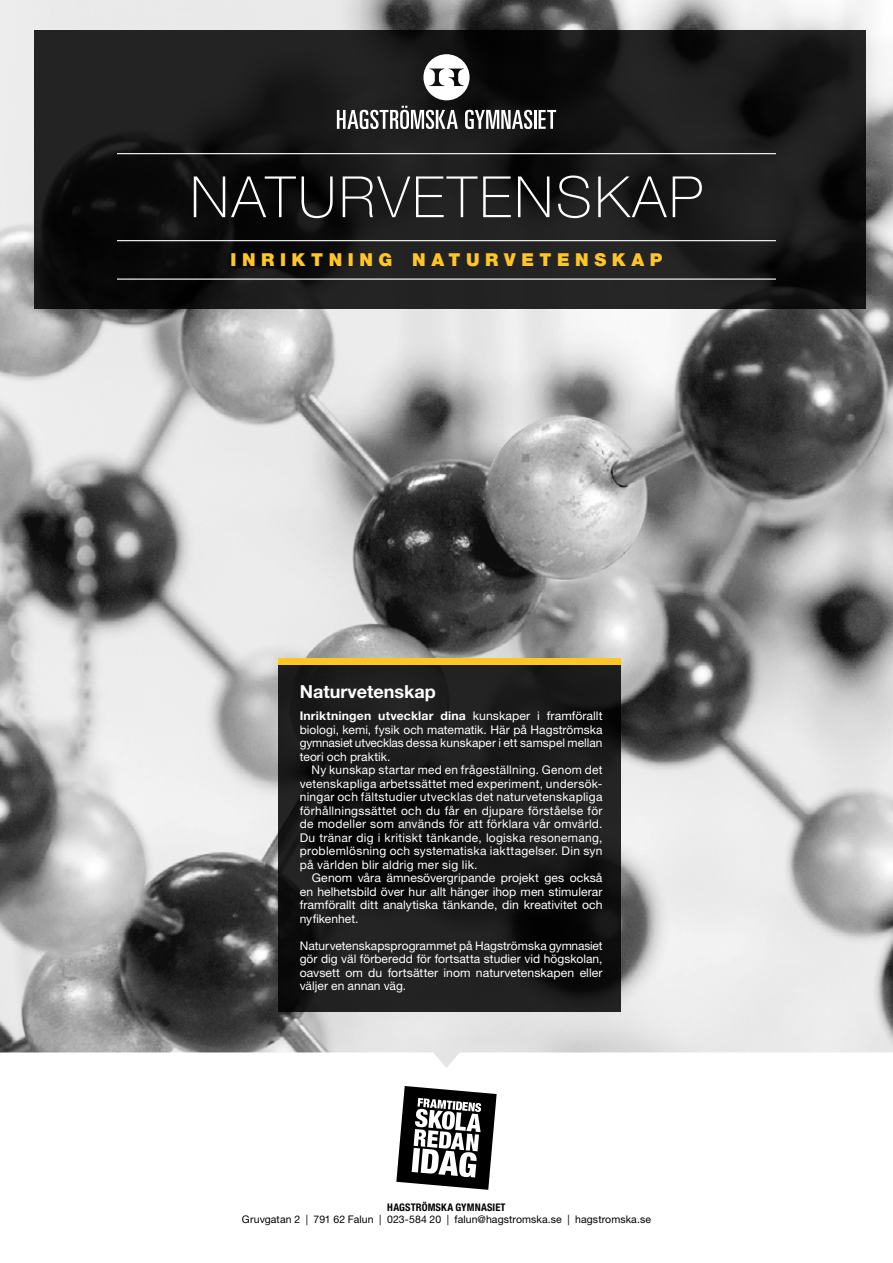
<style>
.page{position:relative;width:893px;height:1263px;background:#fff}
.page>*{position:absolute;margin:0;border:0;box-sizing:border-box;transform-origin:0 0}
.t1{font:100 57px "Helvetica Neue LT Std";letter-spacing:.05em;color:#fff}
.t2{font:700 18px "Helvetica Neue LT Std";color:#fff}
.t3{font:900 17.85px "Helvetica Neue LT Std";letter-spacing:.315em;color:#ffc627}
.t4{font:12px/13.5px "Helvetica Neue LT Std";letter-spacing:.005em;color:#fff;text-align:justify}
.t5{font:10.5px "Helvetica Neue LT Std";letter-spacing:.005em;color:#000}
.t6{font:700 condensed 10.5px "Helvetica Neue LT Std";letter-spacing:.01em;color:#000}
.s1{font-weight:700}
</style>
<div class="page">
<img style="left:0;top:0;width:893px;height:1068px">
<svg style="left:396px;top:1086px;width:101px;height:104px"></svg>
<svg style="left:34px;top:30px;width:831px;height:278px;background:#181818"></svg>
<hr style="left:117px;top:153px;width:659px;height:1px;background:#fff">
<hr style="left:117px;top:240px;width:659px;height:1px;background:#fff">
<hr style="left:117px;top:279px;width:659px;height:1px;background:#fff">
<svg style="left:423px;top:54px;width:47px;height:46px"></svg>
<svg style="left:337px;top:106px;width:121px;height:23px"></svg>
<svg style="left:465px;top:110px;width:91px;height:19px"></svg>
<svg style="left:279px;top:665px;width:342px;height:347px;background:#171717"></svg>
<div style="left:279px;top:658px;width:342px;height:7px;background:#ffc627"></div>
<h1 class="t1" style="left:190px;top:164px;width:514px">NATURVETENSKAP</h1>
<h3 class="t3" style="left:231px;top:249px;width:433px">INRIKTNING NATURVETENSKAP</h3>
<h2 class="t2" style="left:300px;top:681px;width:138px">Naturvetenskap</h2>
<p class="t4" style="left:300px;top:709px;width:304px"><span class="s1">Inriktningen utvecklar dina</span> kunskaper i framförallt biologi, kemi, fysik och matematik. Här på Hagströmska gymnasiet utvecklas dessa kunskaper i ett samspel mellan teori och praktik.</p>
<p class="t4" style="left:300px;top:763px;width:304px;text-indent:12px">Ny kunskap startar med en frågeställning. Genom det vetenskapliga arbetssättet med experiment, undersök&shy;ningar och fältstudier utvecklas det naturvetenskapliga förhållningssättet och du får en djupare förståelse för de modeller som används för att förklara vår omvärld.<br>Du tränar dig i kritiskt tänkande, logiska resonemang, problemlösning och systematiska iakttagelser. Din syn på världen blir aldrig mer sig lik.</p>
<p class="t4" style="left:300px;top:871px;width:304px;text-indent:12px">Genom våra ämnesövergripande projekt ges också en helhetsbild över hur allt hänger ihop men stimulerar framförallt ditt analytiska tänkande, din kreativitet och nyfikenhet.</p>
<p class="t4" style="left:300px;top:938px;width:304px">Naturvetenskapsprogrammet på Hagströmska gymnasiet gör dig väl förberedd för fortsatta studier vid högskolan, oavsett om du fortsätter inom naturvetenskapen eller väljer en annan väg.</p>
<p class="t6" style="left:387px;top:1201px;width:120px">HAGSTRÖMSKA GYMNASIET</p>
<p class="t5" style="left:242px;top:1213px;width:410px">Gruvgatan 2 | 791 62 Falun | 023-584 20 | falun@hagstromska.se | hagstromska.se</p>
</div>
